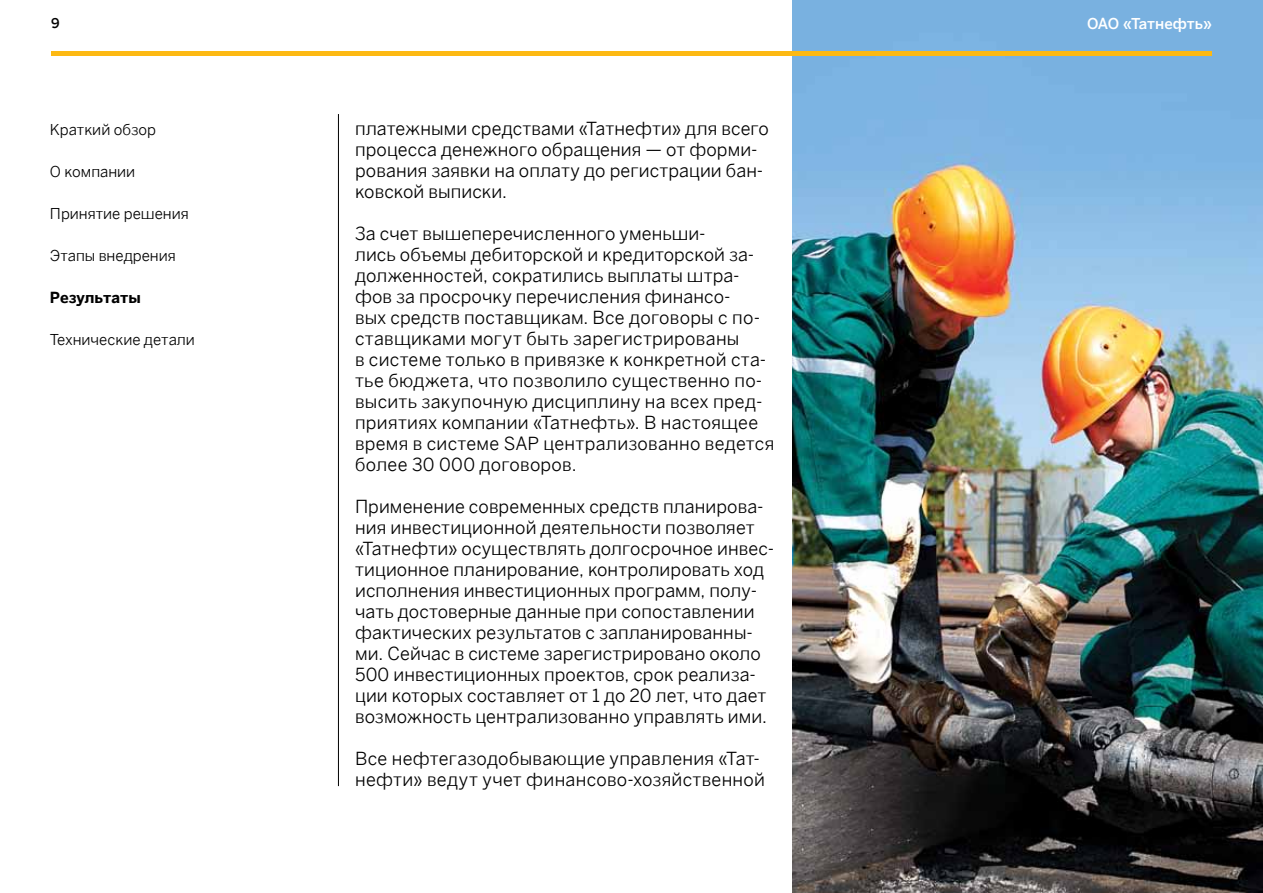
<style>
.page{position:relative;width:1263px;height:893px;background:#fff}
.page>*{position:absolute;margin:0;border:0;box-sizing:border-box;transform-origin:0 0}
.t1{font:18px/21px "Benton Sans";letter-spacing:.005em;color:#000}
.t2{font:15px "Benton Sans";color:#000}
.t3{font:500 15px "Benton Sans";color:#fff}
.t4{font:700 15px "Benton Sans";color:#000}
.t5{font:500 13.5px "Benton Sans";color:#000}
</style>
<div class="page">
<img style="left:792px;top:0;width:471px;height:893px">
<hr style="left:51px;top:51px;width:1161px;height:4px;background:#fdb913">
<hr style="left:338px;top:114px;width:1px;height:672px;background:#000">
<p class="t5" style="left:51px;top:13px;width:10px">9</p>
<p class="t2" style="left:50px;top:119px;width:108px">Краткий обзор</p>
<p class="t2" style="left:50px;top:161px;width:87px">О компании</p>
<p class="t2" style="left:50px;top:203px;width:140px">Принятие решения</p>
<p class="t2" style="left:50px;top:245px;width:127px">Этапы внедрения</p>
<p class="t4" style="left:50px;top:287px;width:92px">Результаты</p>
<p class="t2" style="left:50px;top:329px;width:146px">Технические детали</p>
<p class="t1" style="left:355px;top:117px;width:415px">платежными средствами «Татнефти» для всего процесса денежного обращения — от форми&shy;рования заявки на оплату до регистрации бан&shy;ковской выписки.</p>
<p class="t1" style="left:355px;top:222px;width:421px">За счет вышеперечисленного уменьши-<br>лись объемы дебиторской и кредиторской за&shy;долженностей, сократились выплаты штра&shy;фов за просрочку перечисления финансо-<br>вых средств поставщикам. Все договоры с по&shy;ставщиками могут быть зарегистрированы<br>в системе только в привязке к конкретной ста&shy;тье бюджета, что позволило существенно по&shy;высить закупочную дисциплину на всех пред&shy;приятиях компании «Татнефть». В настоящее время в системе SAP централизованно ведется более 30 000 договоров.</p>
<p class="t1" style="left:355px;top:495px;width:418px">Применение современных средств планирова&shy;ния инвестиционной деятельности позволяет «Татнефти» осуществлять долгосрочное инвес&shy;тиционное планирование, контролировать ход исполнения инвестиционных программ, полу&shy;чать достоверные данные при сопоставлении фактических результатов с запланированны&shy;ми. Сейчас в системе зарегистрировано около 500 инвестиционных проектов, срок реализа&shy;ции которых составляет от 1 до 20 лет, что дает возможность централизованно управлять ими.</p>
<p class="t1" style="left:355px;top:747px;width:411px">Все нефтегазодобывающие управления «Тат&shy;нефти» ведут учет финансово-хозяйственной</p>
<p class="t3" style="left:1087px;top:12px;width:126px">ОАО «Татнефть»</p>
</div>
